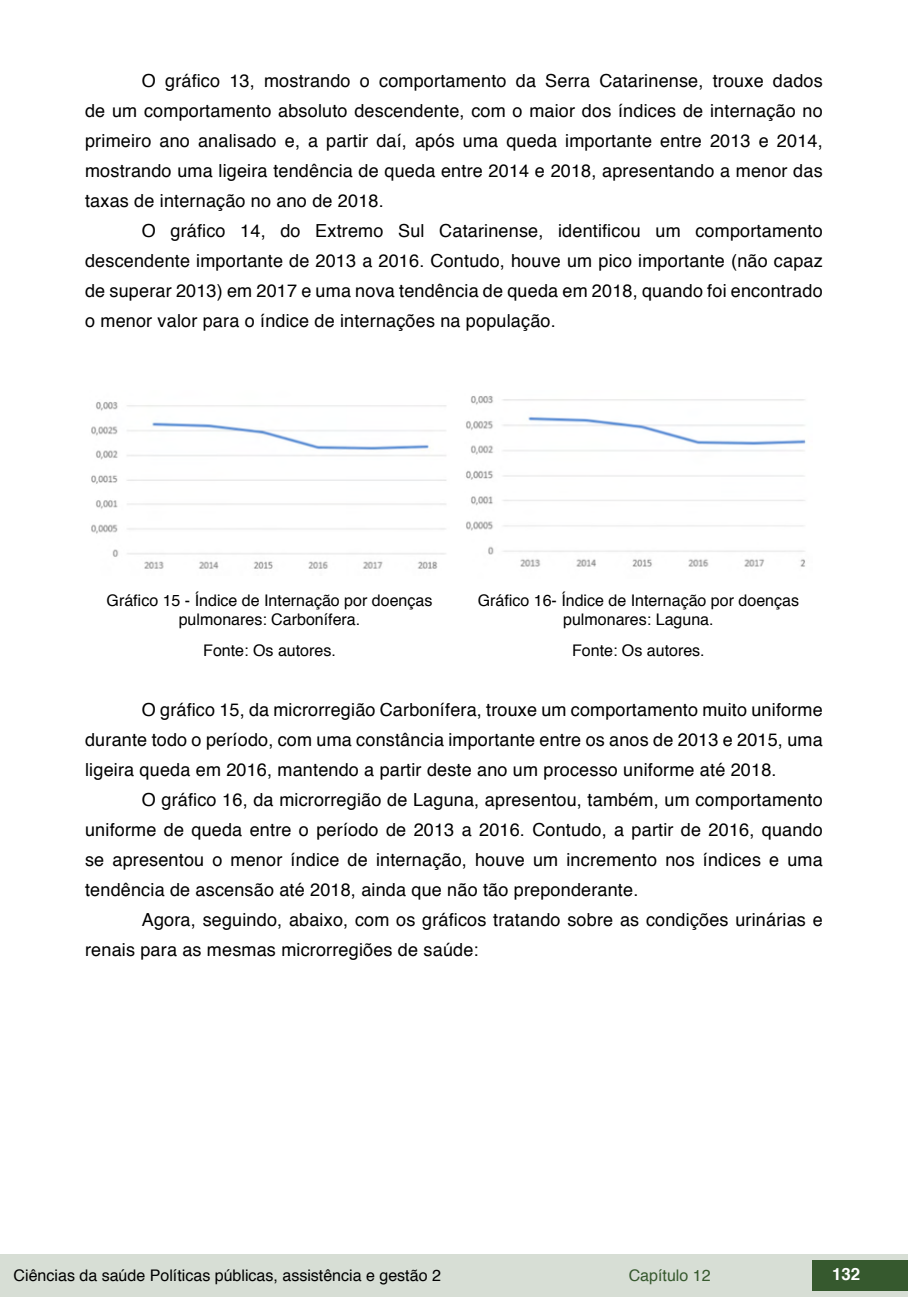
<style>
.page{position:relative;width:908px;height:1304px;background:#fff}
.page>*{position:absolute;margin:0;border:0;box-sizing:border-box;transform-origin:0 0}
.txt{font:18px/30px "Helvetica";letter-spacing:.01em;color:#000;text-align:justify}
.t1{font:700 16.8px "Helvetica";color:#fff}
.imagens_graf_tab{font:16px/19.2px "Helvetica";color:#000;text-align:center}
.t2{font:16px "Helvetica";color:#36592e}
</style>
<div class="page">
<div style="left:0;top:1254px;width:906px;height:43px;background:#d7ded5"></div>
<div style="left:812px;top:1261px;width:95px;height:30px;background:#36592e"></div>
<img style="left:91px;top:402px;width:356px;height:167px">
<img style="left:466px;top:396px;width:340px;height:171px">
<p class="txt" style="left:85px;top:66px;width:738px;text-indent:57px">O gráfico 13, mostrando o comportamento da Serra Catarinense, trouxe dados de um comportamento absoluto descendente, com o maior dos índices de internação no primeiro ano analisado e, a partir daí, após uma queda importante entre 2013 e 2014, mostrando uma ligeira tendência de queda entre 2014 e 2018, apresentando a menor das taxas de internação no ano de 2018.</p>
<p class="txt" style="left:85px;top:216px;width:738px;text-indent:57px">O gráfico 14, do Extremo Sul Catarinense, identificou um comportamento descendente importante de 2013 a 2016. Contudo, houve um pico importante (não capaz de superar 2013) em 2017 e uma nova tendência de queda em 2018, quando foi encontrado o menor valor para o índice de internações na população.</p>
<p class="imagens_graf_tab" style="left:107px;top:591px;width:327px">Gráfico 15 - Índice de Internação por doenças pulmonares: Carbonífera.</p>
<p class="imagens_graf_tab" style="left:203px;top:641px;width:134px">Fonte: Os autores.</p>
<p class="imagens_graf_tab" style="left:477px;top:591px;width:323px">Gráfico 16- Índice de Internação por doenças pulmonares: Laguna.</p>
<p class="imagens_graf_tab" style="left:572px;top:641px;width:134px">Fonte: Os autores.</p>
<p class="txt" style="left:85px;top:695px;width:738px;text-indent:57px">O gráfico 15, da microrregião Carbonífera, trouxe um comportamento muito uniforme durante todo o período, com uma constância importante entre os anos de 2013 e 2015, uma ligeira queda em 2016, mantendo a partir deste ano um processo uniforme até 2018.</p>
<p class="txt" style="left:85px;top:785px;width:738px;text-indent:57px">O gráfico 16, da microrregião de Laguna, apresentou, também, um comportamento uniforme de queda entre o período de 2013 a 2016. Contudo, a partir de 2016, quando se apresentou o menor índice de internação, houve um incremento nos índices e uma tendência de ascensão até 2018, ainda que não tão preponderante.</p>
<p class="txt" style="left:85px;top:905px;width:738px;text-indent:57px">Agora, seguindo, abaixo, com os gráficos tratando sobre as condições urinárias e renais para as mesmas microrregiões de saúde:</p>
<p class="imagens_graf_tab" style="left:14px;top:1266px;width:428px">Ciências da saúde Políticas públicas, assistência e gestão 2</p>
<p class="t2" style="left:628px;top:1263px;width:83px">Capítulo 12</p>
<p class="t1" style="left:831px;top:1261px;width:30px">132</p>
</div>
